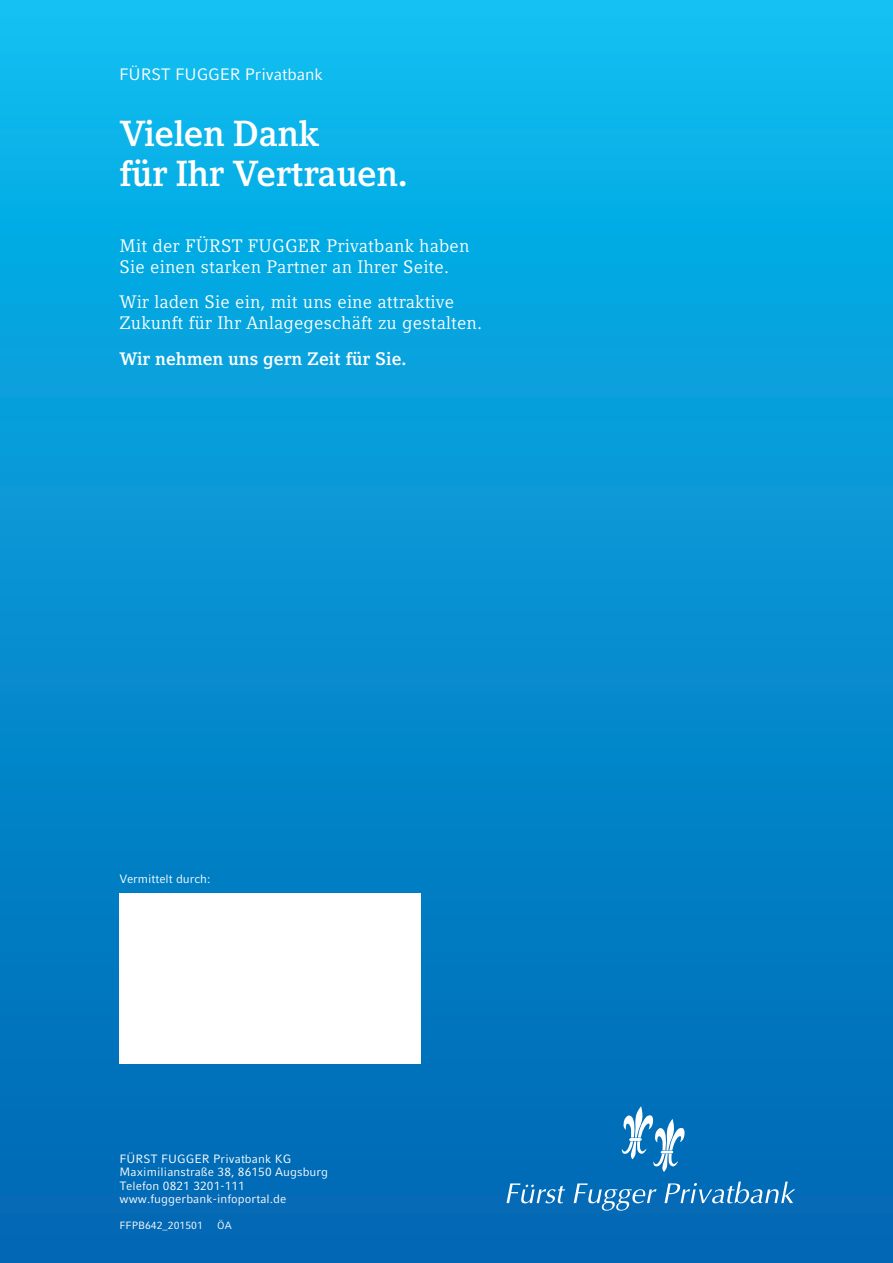
<style>
.page{position:relative;width:893px;height:1263px;background:#fff}
.page>*{position:absolute;margin:0;border:0;box-sizing:border-box;transform-origin:0 0}
.Überschrift_weiß{font:700 36px/40.5px "Compatil Letter LT Pro";letter-spacing:-.01em;color:#fff}
.Fließtext_weiß{font:18px/21px "Compatil Letter LT Pro";letter-spacing:.01em;color:#fff}
.Fließtext_weiß-2{font:700 18px "Compatil Letter LT Pro";color:#fff}
.Titel_Produkt{font:16.5px "Compatil Fact LT Pro";letter-spacing:-.005em;color:#fff}
.Adresse{font:12px/13.6px "Compatil Fact LT Pro";letter-spacing:.005em;color:#fff}
.Kennung{font:12px "Compatil Fact LT Pro";color:#fff}
.Druckstücknummer{font:10.5px "Compatil Fact LT Pro";color:#fff}
</style>
<div class="page">
<div style="left:0;top:0;width:893px;height:1263px;background:linear-gradient(to bottom,#0cbdf0,#0064b1)"></div>
<svg style="left:622px;top:1106px;width:63px;height:66px"></svg>
<svg style="left:506px;top:1183px;width:59px;height:20px"></svg>
<svg style="left:574px;top:1183px;width:83px;height:28px;background:#3386c3"></svg>
<svg style="left:664px;top:1181px;width:131px;height:22px;background:#398bc6"></svg>
<div style="left:119px;top:893px;width:302px;height:170px;background:#fff"></div>
<p class="Titel_Produkt" style="left:119px;top:65px;width:205px">FÜRST FUGGER Privatbank</p>
<p class="Überschrift_weiß" style="left:119px;top:113px;width:290px">Vielen Dank<br>für Ihr Vertrauen.</p>
<p class="Fließtext_weiß" style="left:119px;top:235px;width:352px">Mit der FÜRST FUGGER Privatbank haben<br>Sie einen starken Partner an Ihrer Seite.</p>
<p class="Fließtext_weiß" style="left:119px;top:292px;width:361px">Wir laden Sie ein, mit uns eine attraktive<br>Zukunft für Ihr Anlagegeschäft zu gestalten.</p>
<p class="Fließtext_weiß-2" style="left:119px;top:348px;width:288px">Wir nehmen uns gern Zeit für Sie.</p>
<p class="Kennung" style="left:119px;top:872px;width:93px">Vermittelt durch:</p>
<p class="Adresse" style="left:119px;top:1151px;width:210px">FÜRST FUGGER Privatbank KG<br>Maximilianstraße 38, 86150 Augsburg<br>Telefon 0821 3201-111 www.fuggerbank-infoportal.de</p>
<p class="Druckstücknummer" style="left:119px;top:1220px;width:85px">FFPB642_201501</p>
<p class="Druckstücknummer" style="left:217px;top:1220px;width:16px">ÖA</p>
</div>
